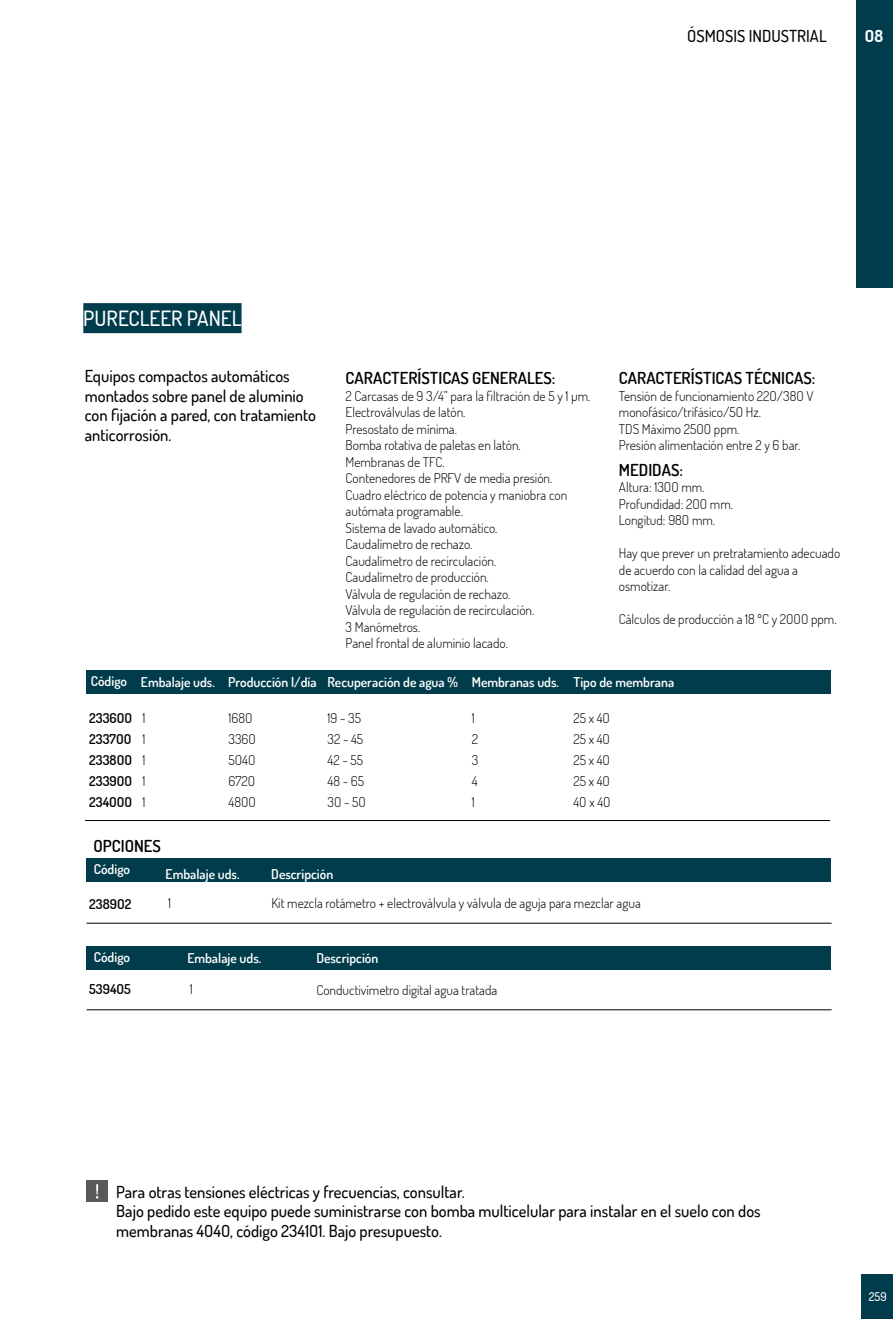
<style>
.page{position:relative;width:893px;height:1319px;background:#fff}
.page>*{position:absolute;margin:0;border:0;box-sizing:border-box;transform-origin:0 0}
.t1{font:500 21px "Dosis";color:#fff}
.t2{font:500 16.5px/19.5px "Dosis";color:#000}
.t3{font:600 16.5px "Dosis";color:#000}
.t4{font:700 16.5px "Dosis";color:#fff}
.t5{font:300 13.5px/16.5px "Dosis";color:#000}
.t6{font:600 13.5px "Dosis";color:#fff}
.t7{font:600 13.5px/21px "Dosis";color:#000;text-align:justify}
.t8{font:500 12px "Dosis";color:#fff}
</style>
<div class="page">
<div style="left:87px;top:1180px;width:21px;height:21px;background:#58595b"></div>
<svg style="left:96px;top:1184px;width:2px;height:14px"></svg>
<div style="left:83px;top:303px;width:159px;height:30px;background:#003c4b"></div>
<div style="left:86px;top:670px;width:744px;height:23px;background:#003c4b"></div>
<div style="left:86px;top:858px;width:744px;height:23px;background:#003c4b"></div>
<div style="left:86px;top:945px;width:744px;height:24px;background:#003c4b"></div>
<hr style="left:85px;top:820px;width:745px;height:1px;background:#000">
<hr style="left:87px;top:922px;width:744px;height:1px;background:#000">
<hr style="left:87px;top:1009px;width:744px;height:1px;background:#000">
<div style="left:856px;top:0;width:37px;height:288px;background:#003c4b"></div>
<div style="left:861px;top:1273px;width:32px;height:45px;background:#003c4b"></div>
<p class="t2" style="left:687px;top:26px;width:141px">ÓSMOSIS INDUSTRIAL</p>
<p class="t4" style="left:865px;top:26px;width:20px">O8</p>
<h1 class="t1" style="left:83px;top:304px;width:160px">PURECLEER PANEL</h1>
<p class="t2" style="left:85px;top:366px;width:233px">Equipos compactos automáticos montados sobre panel de aluminio con fijación a pared, con tratamiento anticorrosión.</p>
<p class="t3" style="left:346px;top:367px;width:211px">CARACTERÍSTICAS GENERALES:</p>
<p class="t5" style="left:346px;top:387px;width:246px">2 Carcasas de 9 3/4” para la filtración de 5 y 1 µm.<br>Electroválvulas de latón.<br>Presostato de mínima.<br>Bomba rotativa de paletas en latón.<br>Membranas de TFC.<br>Contenedores de PRFV de media presión.<br>Cuadro eléctrico de potencia y maniobra con autómata programable.<br>Sistema de lavado automático.<br>Caudalímetro de rechazo.<br>Caudalímetro de recirculación.<br>Caudalímetro de producción.<br>Válvula de regulación de rechazo.<br>Válvula de regulación de recirculación.<br>3 Manómetros.<br>Panel frontal de aluminio lacado.</p>
<p class="t3" style="left:619px;top:367px;width:198px">CARACTERÍSTICAS TÉCNICAS:</p>
<p class="t5" style="left:619px;top:387px;width:196px">Tensión de funcionamiento 22O/38O V monofásico/trifásico/5O Hz.<br>TDS Máximo 25OO ppm.<br>Presión alimentación entre 2 y 6 bar.</p>
<p class="t3" style="left:619px;top:459px;width:66px">MEDIDAS:</p>
<p class="t5" style="left:619px;top:478px;width:116px">Altura: 13OO mm.<br>Profundidad: 2OO mm.<br>Longitud: 98O mm.</p>
<p class="t5" style="left:619px;top:544px;width:223px">Hay que prever un pretratamiento adecuado de acuerdo con la calidad del agua a osmotizar.</p>
<p class="t5" style="left:619px;top:610px;width:219px">Cálculos de producción a 18 ºC y 2OOO ppm.</p>
<p class="t6" style="left:91px;top:672px;width:38px">Código</p>
<p class="t6" style="left:141px;top:673px;width:75px">Embalaje uds.</p>
<p class="t6" style="left:228px;top:673px;width:90px">Producción l/día</p>
<p class="t6" style="left:328px;top:673px;width:348px">Recuperación de agua % Membranas uds. Tipo de membrana</p>
<p class="t7" style="left:89px;top:706px;width:44px">2336OO 2337OO 2338OO 2339OO 234OOO</p>
<p class="t5" style="left:143px;top:707px;width:4px;line-height:21px;text-align:justify">1<br>1<br>1<br>1<br>1</p>
<p class="t5" style="left:229px;top:707px;width:29px;line-height:21px">168O<br>336O<br>5O4O<br>672O<br>48OO</p>
<p class="t5" style="left:328px;top:707px;width:40px;line-height:21px">19 - 35<br>32 - 45<br>42 - 55<br>48 - 65<br>3O - 5O</p>
<p class="t5" style="left:472px;top:707px;width:8px;line-height:21px">1<br>2<br>3<br>4<br>1</p>
<p class="t5" style="left:573px;top:707px;width:39px;line-height:21px;text-align:justify">25 x 4O 25 x 4O 25 x 4O 25 x 4O 4O x 4O</p>
<p class="t3" style="left:94px;top:835px;width:69px">OPCIONES</p>
<p class="t6" style="left:94px;top:860px;width:38px">Código</p>
<p class="t6" style="left:166px;top:864px;width:75px">Embalaje uds.</p>
<p class="t6" style="left:271px;top:864px;width:64px">Descripción</p>
<p class="t7" style="left:89px;top:893px;width:44px">2389O2</p>
<p class="t5" style="left:168px;top:894px;width:4px">1</p>
<p class="t5" style="left:271px;top:894px;width:371px">Kit mezcla rotámetro + electroválvula y válvula de aguja para mezclar agua</p>
<p class="t6" style="left:94px;top:947px;width:38px">Código</p>
<p class="t6" style="left:187px;top:948px;width:75px">Embalaje uds.</p>
<p class="t6" style="left:316px;top:948px;width:64px">Descripción</p>
<p class="t7" style="left:89px;top:977px;width:43px">5394O5</p>
<p class="t5" style="left:190px;top:980px;width:4px">1</p>
<p class="t5" style="left:316px;top:980px;width:182px">Conductivímetro digital agua tratada</p>
<p class="t2" style="left:116px;top:1181px;width:646px">Para otras tensiones eléctricas y frecuencias, consultar.<br>Bajo pedido este equipo puede suministrarse con bomba multicelular para instalar en el suelo con dos membranas 4O4O, código 2341O1. Bajo presupuesto.</p>
<p class="t8" style="left:869px;top:1288px;width:19px">259</p>
</div>
